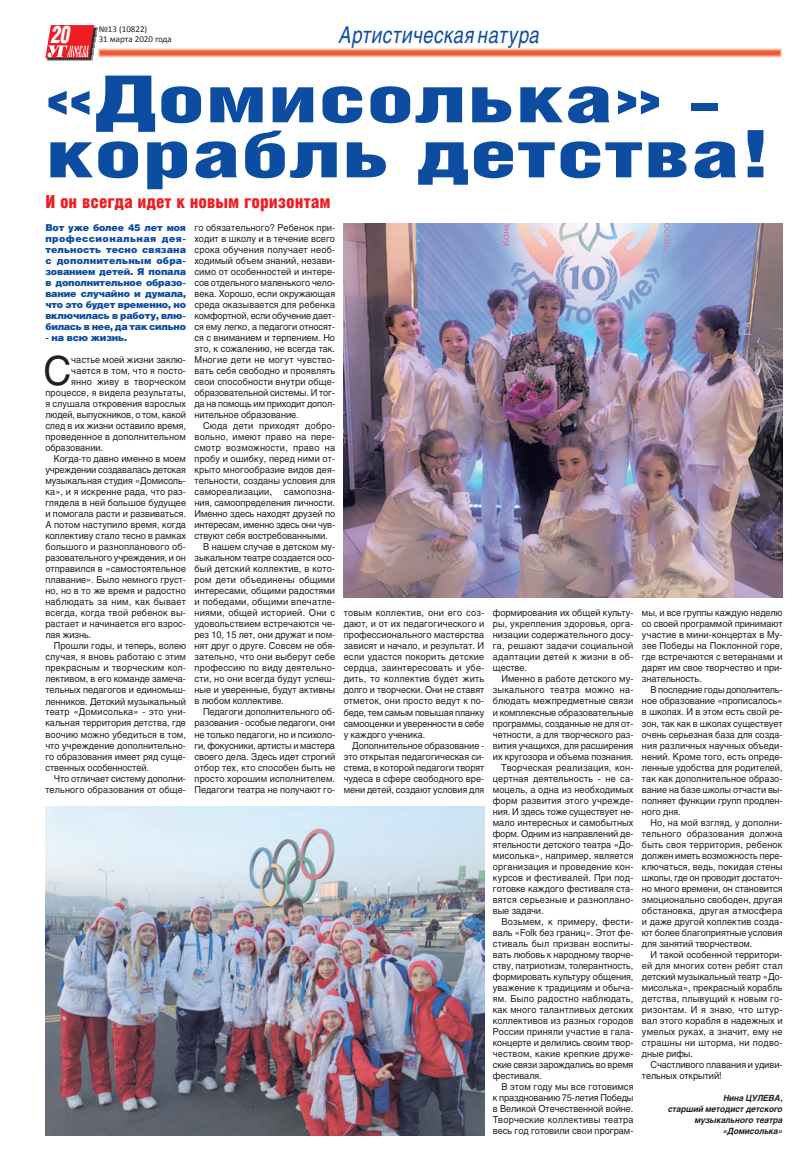
<style>
.page{position:relative;width:811px;height:1163px;background:#fff}
.page>*{position:absolute;margin:0;border:0;box-sizing:border-box;transform-origin:0 0}
.Заголовок_большой{font:900 65px/55px "Helios Cond";color:#0d4da1;scale:1.55 1}
.Текст_с_фонарем{font:39.8px "Helios";color:#231f20;scale:.96 1}
.t1{font:italic 900 24px "Helios Cond";color:#fff;scale:.8 1}
.Супер_рубрика{font:italic 23px "Helios";letter-spacing:.03em;color:#0d4da1;scale:.8 1}
.Подзаголовок{font:900 18px "Helios Cond";color:#ee1d23}
.Текст{font:9.5px/11px "Helios";letter-spacing:-.005em;color:#231f20;text-align:justify;scale:.96 1}
.Врез{font:900 9.5px/11px "Helios";letter-spacing:-.02em;color:#0d4da1;text-align:justify}
.Текст_с_фонарем-2{font:9.5px "Helios";letter-spacing:.005em;color:#231f20;scale:.96 1}
.t2{font:9px/9.9px "Calibri";color:#231f20}
.Подпись{font:italic 700 8.5px/11px "Helios";letter-spacing:-.005em;color:#231f20;text-align:right;scale:.96 1}
</style>
<div class="page">
<img style="left:46px;top:58px;width:47px;height:3px">
<img style="left:94px;top:27px;width:3px;height:14px">
<svg style="left:45px;top:25px;width:49px;height:33px;background:#e94c50"></svg>
<img style="left:98px;top:48px;width:684px;height:10px">
<img style="left:45px;top:806px;width:439px;height:329px">
<img style="left:344px;top:223px;width:438px;height:374px">
<h3 class="t1" style="left:51px;top:21px;width:26px">20</h3>
<p class="t2" style="left:99px;top:24px;width:75px">№13 (10822)<br>31 марта 2020 года</p>
<p class="Супер_рубрика" style="left:339px;top:21px;width:252px">Артистическая натура</p>
<p class="Заголовок_большой" style="left:45px;top:71px;width:471px">«Домисолька» - корабль детства!</p>
<p class="Подзаголовок" style="left:45px;top:191px;width:287px">И он всегда идет к новым горизонтам</p>
<p class="Врез" style="left:45px;top:222px;width:142px">Вот уже более 45 лет моя профессиональная дея&shy;тельность тесно связана с дополнительным обра&shy;зованием детей. Я попала в дополнительное образо&shy;вание случайно и думала, что это будет временно, но включилась в работу, влю&shy;билась в нее, да так сильно</p>
<p class="Врез" style="left:45px;top:332px;width:83px">- на всю жизнь.</p>
<p class="Текст_с_фонарем" style="left:44px;top:347px;width:31px">С</p>
<p class="Текст_с_фонарем-2" style="left:71px;top:354px;width:121px">частье моей жизни заклю‑</p>
<p class="Текст_с_фонарем-2" style="left:71px;top:365px;width:121px">чается в том, что я посто‑</p>
<p class="Текст_с_фонарем-2" style="left:71px;top:376px;width:121px">янно живу в творческом</p>
<p class="Текст_с_фонарем-2" style="left:45px;top:387px;width:148px">процессе, я видела результаты,</p>
<p class="Текст_с_фонарем-2" style="left:45px;top:398px;width:148px">я слушала откровения взрослых</p>
<p class="Текст_с_фонарем-2" style="left:45px;top:409px;width:148px">людей, выпускников, о том, какой</p>
<p class="Текст_с_фонарем-2" style="left:45px;top:420px;width:148px">след в их жизни оставило время,</p>
<p class="Текст_с_фонарем-2" style="left:45px;top:431px;width:148px">проведенное в дополнительном</p>
<p class="Текст_с_фонарем-2" style="left:45px;top:442px;width:62px">образовании.</p>
<p class="Текст" style="left:45px;top:453px;width:148px;text-indent:9px">Когда-то давно именно в моем учреждении создавалась детская музыкальная студия «Домисоль‑ ка», и я искренне рада, что раз‑ глядела в ней большое будущее и помогала расти и развиваться.<br>А потом наступило время, когда коллективу стало тесно в рамках большого и разнопланового об‑ разовательного учреждения, и он отправился в «самостоятельное плавание». Было немного груст‑ но, но в то же время и радостно наблюдать за ним, как бывает всегда, когда твой ребенок вы‑ растает и начинается его взрос‑ лая жизнь.</p>
<p class="Текст" style="left:45px;top:640px;width:148px;text-indent:9px">Прошли годы, и теперь, волею случая, я вновь работаю с этим прекрасным и творческим кол‑ лективом, в его команде замеча‑ тельных педагогов и единомыш‑ ленников. Детский музыкальный театр «Домисолька» - это уни‑ кальная территория детства, где воочию можно убедиться в том, что учреждение дополнительно‑ го образования имеет ряд суще‑ ственных особенностей.</p>
<p class="Текст" style="left:45px;top:772px;width:148px;text-align:right">Что отличает систему дополни‑ тельного образования от обще‑</p>
<p class="Текст" style="left:194px;top:222px;width:148px">го обязательного? Ребенок при‑ ходит в школу и в течение всего срока обучения получает необ‑ ходимый объем знаний, незави‑ симо от особенностей и интере‑ сов отдельного маленького чело‑ века. Хорошо, если окружающая среда оказывается для ребенка комфортной, если обучение дает‑ ся ему легко, а педагоги относят‑ ся с вниманием и терпением. Но это, к сожалению, не всегда так.<br>Многие дети не могут чувство‑ вать себя свободно и проявлять свои способности внутри обще‑ образовательной системы. И тог‑ да на помощь им приходит допол‑ нительное образование.</p>
<p class="Текст" style="left:194px;top:420px;width:148px;text-indent:9px">Сюда дети приходят добро‑ вольно, имеют право на пере‑ смотр возможности, право на пробу и ошибку, перед ними от‑ крыто многообразие видов дея‑ тельности, созданы условия для самореализации, самопозна‑ ния, самоопределения личности.<br>Именно здесь находят друзей по интересам, именно здесь они чув‑ ствуют себя востребованными.</p>
<p class="Текст" style="left:194px;top:541px;width:148px;text-indent:9px">В нашем случае в детском му‑ зыкальном театре создается осо‑ бый детский коллектив, в кото‑ ром дети объединены общими интересами, общими радостями и победами, общими впечатле‑ ниями, общей историей. Они с удовольствием встречаются че‑ рез 10, 15 лет, они дружат и пом‑ нят друг о друге. Совсем не обя‑ зательно, что они выберут себе профессию по виду деятельно‑ сти, но они всегда будут успеш‑ ные и уверенные, будут активны в любом коллективе.</p>
<p class="Текст" style="left:194px;top:706px;width:148px;text-indent:8px">Педагоги дополнительного об‑ разования - особые педагоги, они не только педагоги, но и психоло‑ ги, фокусники, артисты и мастера своего дела. Здесь идет строгий отбор тех, кто способен быть не просто хорошим исполнителем.<br>Педагоги театра не получают го‑</p>
<p class="Текст" style="left:344px;top:607px;width:148px">товым коллектив, они его соз‑ дают, и от их педагогического и профессионального мастерства зависят и начало, и результат. И если удастся покорить детские сердца, заинтересовать и убе‑ дить, то коллектив будет жить долго и творчески. Они не ставят отметок, они просто ведут к по‑ беде, тем самым повышая планку самооценки и уверенности в себе у каждого ученика.</p>
<p class="Текст" style="left:344px;top:739px;width:148px;text-indent:9px">Дополнительное образование - это открытая педагогическая си‑ стема, в которой педагоги творят чудеса в сфере свободного вре‑ мени детей, создают условия для</p>
<p class="Текст" style="left:493px;top:607px;width:148px">формирования их общей культу‑ ры, укрепления здоровья, орга‑ низации содержательного досу‑ га, решают задачи социальной адаптации детей к жизни в об‑ ществе.</p>
<p class="Текст" style="left:493px;top:673px;width:148px;text-indent:9px">Именно в работе детского му‑ зыкального театра можно на‑ блюдать межпредметные связи и комплексные образовательные программы, созданные не для от‑ четности, а для творческого раз‑ вития учащихся, для расширения их кругозора и объема познания.</p>
<p class="Текст" style="left:493px;top:761px;width:148px;text-indent:8px">Творческая реализация, кон‑ цертная деятельность - не са‑ моцель, а одна из необходимых форм развития этого учрежде‑ ния. И здесь тоже существует не‑ мало интересных и самобытных форм. Одним из направлений де‑ ятельности детского театра «До‑ мисолька», например, является организация и проведение кон‑ курсов и фестивалей. При под‑ готовке каждого фестиваля ста‑ вятся серьезные и разноплано‑ вые задачи.</p>
<p class="Текст" style="left:493px;top:915px;width:148px;text-indent:9px">Возьмем, к примеру, фести‑ валь «Folk без границ». Этот фе‑ стиваль был призван воспиты‑ вать любовь к народному творче‑ ству, патриотизм, толерантность, формировать культуру общения, уважение к традициям и обыча‑ ям. Было радостно наблюдать, как много талантливых детских коллективов из разных городов России приняли участие в гала&shy;концерте и делились своим твор‑ чеством, какие крепкие друже‑ ские связи зарождались во время фестиваля.</p>
<p class="Текст" style="left:493px;top:1080px;width:148px;text-indent:8px">В этом году мы все готовимся к празднованию 75‑летия Победы в Великой Отечественной войне.<br>Творческие коллективы театра весь год готовили свои програм‑</p>
<p class="Текст" style="left:642px;top:607px;width:148px">мы, и все группы каждую неделю со своей программой принимают участие в мини-концертах в Му‑ зее Победы на Поклонной горе, где встречаются с ветеранами и дарят им свое творчество и при‑ знательность.</p>
<p class="Текст" style="left:642px;top:684px;width:148px;text-indent:9px">В последние годы дополнитель‑ ное образование «прописалось» в школах. И в этом есть свой ре‑ зон, так как в школах существует очень серьезная база для созда‑ ния различных научных объеди‑ нений. Кроме того, есть опреде‑ ленные удобства для родителей, так как дополнительное образо‑ вание на базе школы отчасти вы‑ полняет функции групп продлен‑ ного дня.</p>
<p class="Текст" style="left:642px;top:816px;width:148px;text-indent:9px">Но, на мой взгляд, у дополни‑ тельного образования должна быть своя территория, ребенок должен иметь возможность пере‑ ключаться, ведь, покидая стены школы, где он проводит достаточ‑ но много времени, он становится эмоционально свободен, другая обстановка, другая атмосфера и даже другой коллектив созда‑ ют более благоприятные условия для занятий творчеством.</p>
<p class="Текст" style="left:642px;top:948px;width:148px;text-indent:9px">И такой особенной территори‑ ей для многих сотен ребят стал детский музыкальный театр «До‑ мисолька», прекрасный корабль детства, плывущий к новым го‑ ризонтам. И я знаю, что штур‑ вал этого корабля в надежных и умелых руках, а значит, ему не страшны ни шторма, ни подво‑ дные рифы.</p>
<p class="Текст" style="left:642px;top:1058px;width:148px;text-indent:9px">Счастливого плавания и удиви‑ тельных открытий!</p>
<p class="Подпись" style="left:723px;top:1091px;width:63px">Нина ЦУЛЕВА,</p>
<p class="Подпись" style="left:668px;top:1102px;width:121px">старший методист детского музыкального театра «Домисолька»</p>
</div>
